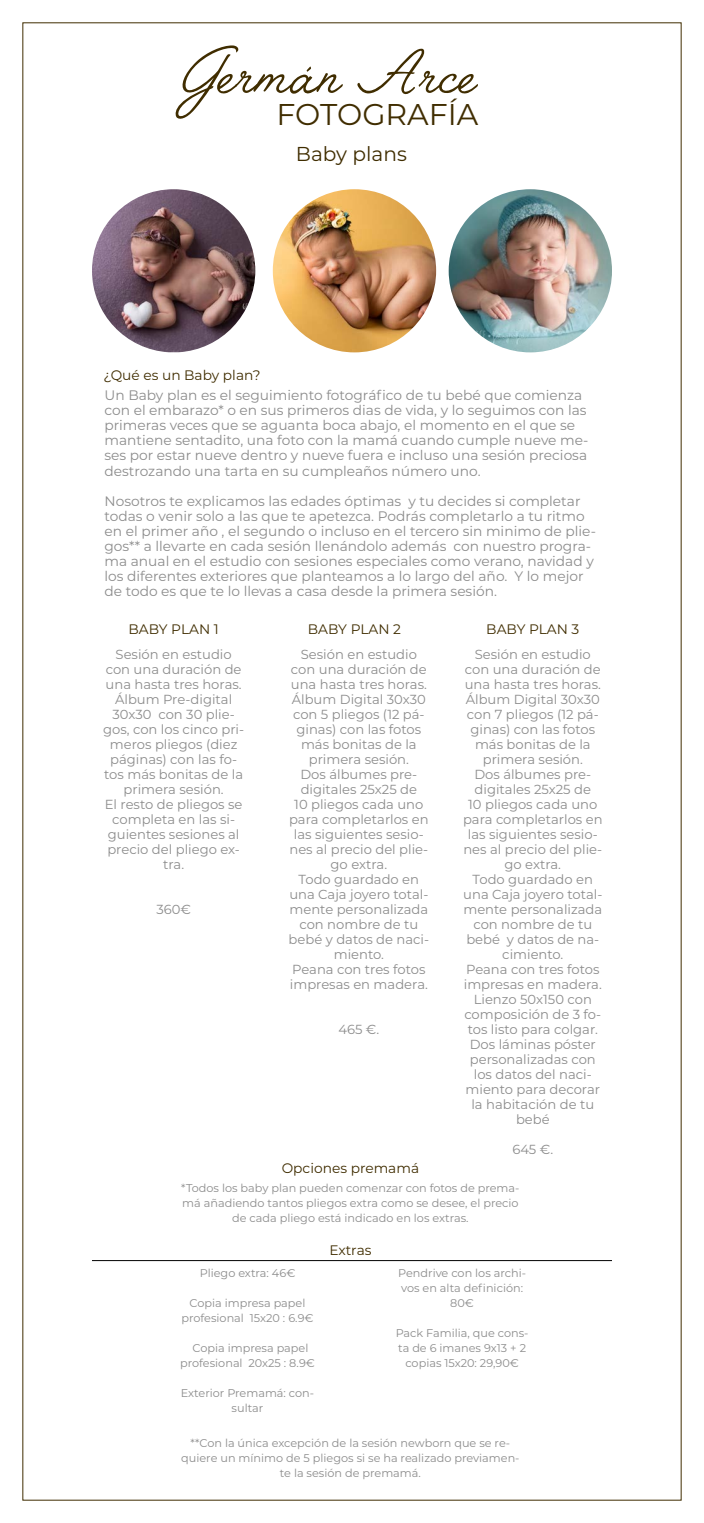
<style>
.page{position:relative;width:704px;height:1523px;background:#fff}
.page>*{position:absolute;margin:0;border:0;box-sizing:border-box;transform-origin:0 0}
.t1{font:79.06px "Angelface";color:#402d00}
.t2{font:30px "Montserrat";color:#402d00}
.t3{font:20.12px "Montserrat";color:#402d00}
.t4{font:13.75px/15px "Montserrat";color:#8c8c8c}
.t5{font:13.75px "Montserrat";color:#402d00}
.t6{font:13.12px/15px "Montserrat";color:#8c8c8c;text-align:center}
.t7{font:11.25px/15px "Montserrat";color:#8c8c8c;text-align:center}
</style>
<div class="page">
<img style="left:92px;top:189px;width:163px;height:163px;border-radius:80px">
<img style="left:272px;top:189px;width:164px;height:163px;border-radius:82px">
<img style="left:448px;top:189px;width:163px;height:163px;border-radius:82px">
<hr style="left:92px;top:1260px;width:519px;height:1px;background:#000">
<h1 class="t1" style="left:181px;top:30px;width:296px">Germán Arce</h1>
<h2 class="t2" style="left:276px;top:93px;width:203px">FOTOGRAFÍA</h2>
<h3 class="t3" style="left:296px;top:140px;width:112px">Baby plans</h3>
<p class="t5" style="left:103px;top:366px;width:158px">¿Qué es un Baby plan?</p>
<p class="t4" style="left:104px;top:387px;width:485px">Un Baby plan es el seguimiento fotográfico de tu bebé que comienza con el embarazo* o en sus primeros dias de vida, y lo seguimos con las primeras veces que se aguanta boca abajo, el momento en el que se mantiene sentadito, una foto con la mamá cuando cumple nueve me&shy;ses por estar nueve dentro y nueve fuera e incluso una sesión preciosa destrozando una tarta en su cumpleaños número uno.</p>
<p class="t4" style="left:104px;top:492px;width:492px">Nosotros te explicamos las edades óptimas y tu decides si completar todas o venir solo a las que te apetezca. Podrás completarlo a tu ritmo en el primer año , el segundo o incluso en el tercero sin minimo de plie&shy;gos** a llevarte en cada sesión llenándolo además con nuestro progra&shy;ma anual en el estudio con sesiones especiales como verano, navidad y los diferentes exteriores que planteamos a lo largo del año. Y lo mejor de todo es que te lo llevas a casa desde la primera sesión.</p>
<p class="t5" style="left:128px;top:619px;width:92px">BABY PLAN 1</p>
<p class="t5" style="left:308px;top:619px;width:95px">BABY PLAN 2</p>
<p class="t5" style="left:486px;top:619px;width:94px">BABY PLAN 3</p>
<p class="t6" style="left:288px;top:646px;width:142px">Sesión en estudio con una duración de una hasta tres horas.<br>Álbum Digital 30x30 con 5 pliegos (12 pá&shy;ginas) con las fotos más bonitas de la primera sesión.<br>Dos álbumes pre&shy;digitales 25x25 de<br>10 pliegos cada uno para completarlos en las siguientes sesio&shy;nes al precio del plie&shy;go extra.<br>Todo guardado en una Caja joyero total&shy;mente personalizada con nombre de tu bebé y datos de naci&shy;miento.<br>Peana con tres fotos impresas en madera.</p>
<p class="t6" style="left:338px;top:1021px;width:43px">465 €.</p>
<p class="t6" style="left:103px;top:646px;width:142px">Sesión en estudio con una duración de una hasta tres horas.<br>Álbum Pre-digital<br>30x30 con 30 plie&shy;gos, con los cinco pri&shy;meros pliegos (diez páginas) con las fo&shy;tos más bonitas de la primera sesión.<br>El resto de pliegos se completa en las si&shy;guientes sesiones al precio del pliego ex&shy;tra.</p>
<p class="t6" style="left:156px;top:901px;width:36px">360€</p>
<p class="t6" style="left:462px;top:646px;width:141px">Sesión en estudio con una duración de una hasta tres horas.<br>Álbum Digital 30x30 con 7 pliegos (12 pá&shy;ginas) con las fotos más bonitas de la primera sesión.<br>Dos álbumes pre&shy;digitales 25x25 de<br>10 pliegos cada uno para completarlos en las siguientes sesio&shy;nes al precio del plie&shy;go extra.<br>Todo guardado en una Caja joyero total&shy;mente personalizada con nombre de tu bebé y datos de na&shy;cimiento.<br>Peana con tres fotos impresas en madera.<br>Lienzo 50x150 con composición de 3 fo&shy;tos listo para colgar.<br>Dos láminas póster personalizadas con los datos del naci&shy;miento para decorar la habitación de tu bebé</p>
<p class="t6" style="left:512px;top:1141px;width:42px">645 €.</p>
<p class="t5" style="left:281px;top:1158px;width:139px">Opciones premamá</p>
<p class="t7" style="left:181px;top:1180px;width:339px">*Todos los baby plan pueden comenzar con fotos de prema&shy;má añadiendo tantos pliegos extra como se desee, el precio de cada pliego está indicado en los extras.</p>
<p class="t7" style="left:199px;top:1264px;width:97px">Pliego extra: 46€</p>
<p class="t7" style="left:181px;top:1294px;width:133px">Copia impresa papel profesional 15x20 : 6.9€</p>
<p class="t7" style="left:180px;top:1339px;width:136px">Copia impresa papel profesional 20x25 : 8.9€</p>
<p class="t7" style="left:181px;top:1384px;width:135px">Exterior Premamá: con&shy;sultar</p>
<p class="t5" style="left:329px;top:1240px;width:44px">Extras</p>
<p class="t7" style="left:398px;top:1264px;width:129px">Pendrive con los archi&shy;vos en alta definición:<br>80€</p>
<p class="t7" style="left:395px;top:1324px;width:134px">Pack Familia, que cons&shy;ta de 6 imanes 9x13 + 2 copias 15x20: 29,90€</p>
<p class="t7" style="left:181px;top:1435px;width:339px">**Con la única excepción de la sesión newborn que se re&shy;quiere un mínimo de 5 pliegos si se ha realizado previamen&shy;te la sesión de premamá.</p>
</div>
